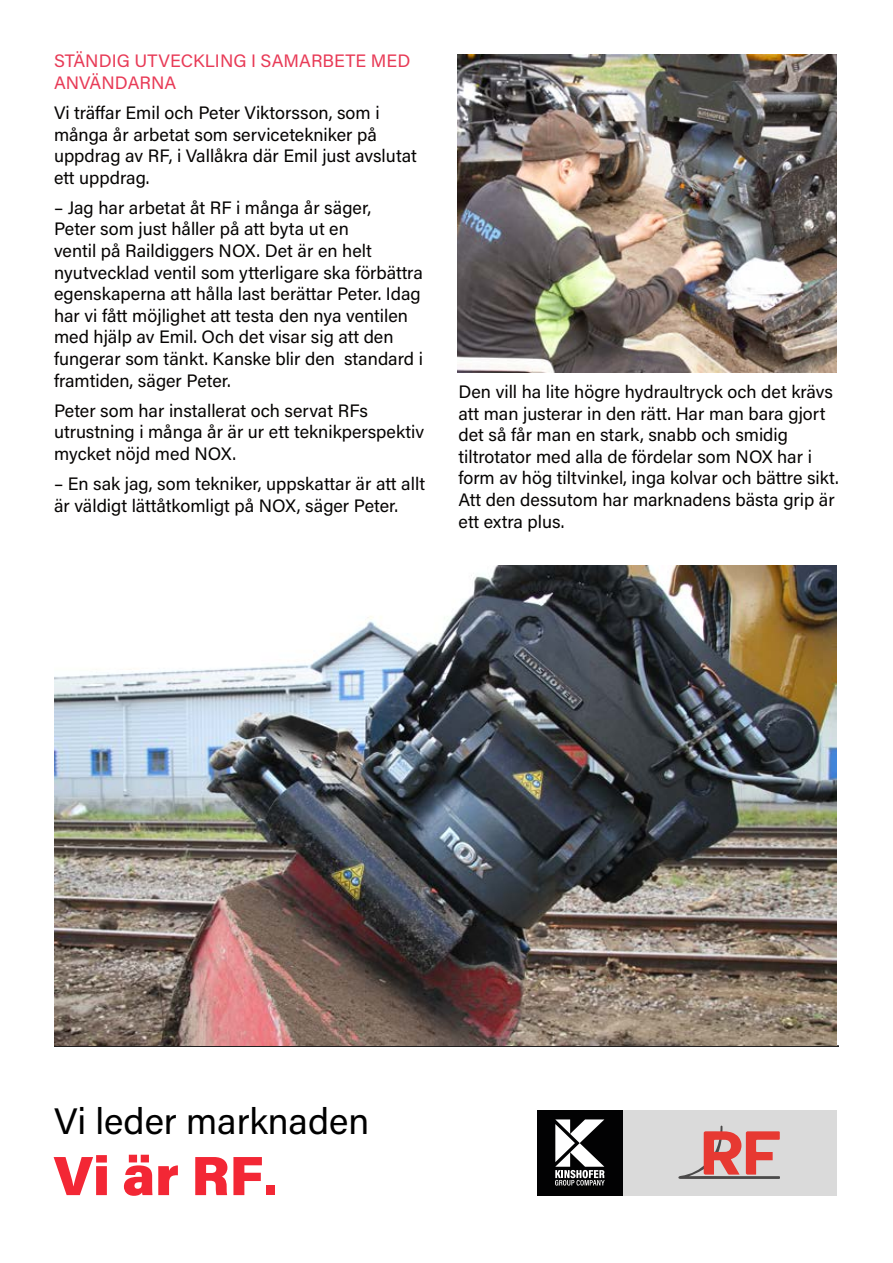
<style>
.page{position:relative;width:893px;height:1263px;background:#fff}
.page>*{position:absolute;margin:0;border:0;box-sizing:border-box;transform-origin:0 0}
.t1{font:900 55.2px "Acumin Pro";color:#f32735}
.t2{font:36.9px "Acumin Pro";color:#000}
.t3{font:18px/21.6px "Acumin Pro";color:#060403}
.t4{font:18px/21.6px "Acumin Pro";color:#e83b57}
.s1{font-weight:700}
</style>
<div class="page">
<hr style="left:54px;top:1045px;width:785px;height:2px;background:#000">
<img style="left:457px;top:54px;width:379px;height:318px">
<div style="left:537px;top:1110px;width:86px;height:85px;background:#020203"></div>
<svg style="left:555px;top:1119px;width:50px;height:66px"></svg>
<div style="left:623px;top:1110px;width:213px;height:85px;background:#dadada"></div>
<svg style="left:678px;top:1125px;width:102px;height:54px"></svg>
<img style="left:54px;top:566px;width:782px;height:479px">
<p class="t4" style="left:54px;top:49px;width:358px">STÄNDIG UTVECKLING I SAMARBETE MED<br>ANVÄNDARNA</p>
<p class="t3" style="left:54px;top:101px;width:364px">Vi träffar Emil och Peter Viktorsson, som i många år arbetat som servicetekniker på uppdrag av RF, i Vallåkra där Emil just avslutat ett uppdrag.</p>
<p class="t3" style="left:54px;top:196px;width:370px">– Jag har arbetat åt RF i många år säger,<br>Peter som just håller på att byta ut en<br>ventil på Raildiggers NOX. Det är en helt nyutvecklad ventil som ytterligare ska förbättra egenskaperna att hålla last berättar Peter. Idag har vi fått möjlighet att testa den nya ventilen med hjälp av Emil. Och det visar sig att den fungerar som tänkt. Kanske blir den standard i framtiden, säger Peter.</p>
<p class="t3" style="left:54px;top:399px;width:372px">Peter som har installerat och servat RFs utrustning i många år är ur ett teknikperspektiv mycket nöjd med NOX.</p>
<p class="t3" style="left:54px;top:472px;width:373px">– En sak jag, som tekniker, uppskattar är att allt är väldigt lättåtkomligt på NOX, säger Peter.</p>
<p class="t3" style="left:458px;top:380px;width:382px">Den vill ha lite högre hydraultryck och det krävs att man justerar in den rätt. Har man bara gjort det så får man en stark, snabb och smidig tiltrotator med alla de fördelar som NOX har i form av hög tiltvinkel, inga kolvar och bättre sikt.<br>Att den dessutom har marknadens bästa grip är ett extra plus.</p>
<h2 class="t2" style="left:54px;top:1096px;width:317px">Vi leder marknaden</h2>
<h1 class="t1" style="left:54px;top:1137px;width:225px">Vi är RF<span class="s1">.</span></h1>
</div>
